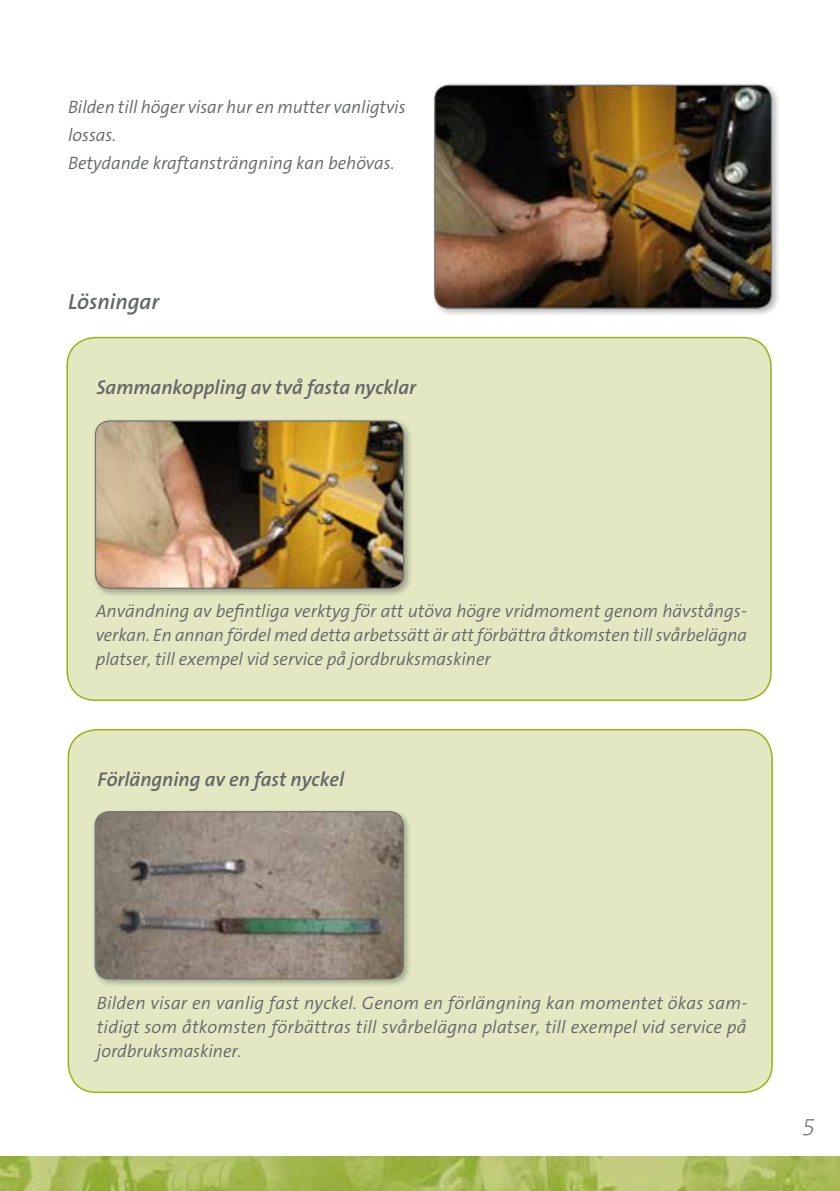
<style>
.page{position:relative;width:840px;height:1191px;background:#fff}
.page>*{position:absolute;margin:0;border:0;box-sizing:border-box;transform-origin:0 0}
.t1{font:italic 200 24px "The Sans B2";color:#646567}
.t2{font:italic 600 22px "The Sans B6";color:#646567}
.t3{font:italic 600 20px "The Sans B6";color:#646567}
.t4{font:italic 300 18px/24px "The Sans B4";color:#646567;text-align:justify}
</style>
<div class="page">
<img style="left:0;top:1157px;width:839px;height:34px">
<div style="left:67px;top:337px;width:703px;height:363px;background:#e3e8c3;border-radius:28px"></div>
<div style="left:66px;top:337px;width:705px;height:364px;border:2px solid #97b314;border-radius:28px"></div>
<div style="left:68px;top:729px;width:703px;height:363px;background:#e3e8c3;border-radius:28px"></div>
<div style="left:68px;top:729px;width:704px;height:364px;border:2px solid #97b314;border-radius:28px"></div>
<div style="left:430px;top:81px;width:350px;height:236px;background:#000;opacity:.3"></div>
<img style="left:434px;top:85px;width:336px;height:223px">
<div style="left:434px;top:85px;width:337px;height:224px;border:1px solid #707172;border-radius:14px"></div>
<div style="left:91px;top:417px;width:321px;height:181px;background:#000;opacity:.3"></div>
<img style="left:95px;top:421px;width:308px;height:167px">
<div style="left:95px;top:420px;width:309px;height:169px;border:1px solid #707172;border-radius:14px"></div>
<div style="left:91px;top:807px;width:321px;height:181px;background:#000;opacity:.3"></div>
<img style="left:95px;top:811px;width:308px;height:168px">
<div style="left:94px;top:811px;width:309px;height:168px;border:1px solid #707172;border-radius:14px"></div>
<p class="t4" style="left:68px;top:94px;width:339px;line-height:28px;text-align:left">Bilden till höger visar hur en mutter vanligtvis lossas.<br>Betydande kraftansträngning kan behövas.</p>
<p class="t2" style="left:68px;top:290px;width:92px">Lösningar</p>
<p class="t3" style="left:96px;top:376px;width:321px">Sammankoppling av två fasta nycklar</p>
<p class="t4" style="left:96px;top:600px;width:652px">Användning av befintliga verktyg för att utöva högre vridmoment genom hävstångs&shy;verkan. En annan fördel med detta arbetssätt är att förbättra åtkomsten till svårbelägna platser, till exempel vid service på jordbruksmaskiner</p>
<p class="t3" style="left:98px;top:768px;width:248px">Förlängning av en fast nyckel</p>
<p class="t4" style="left:97px;top:992px;width:651px">Bilden visar en vanlig fast nyckel. Genom en förlängning kan momentet ökas sam&shy;tidigt som åtkomsten förbättras till svårbelägna platser, till exempel vid service på jordbruksmaskiner.</p>
<h1 class="t1" style="left:801px;top:1114px;width:15px">5</h1>
</div>
